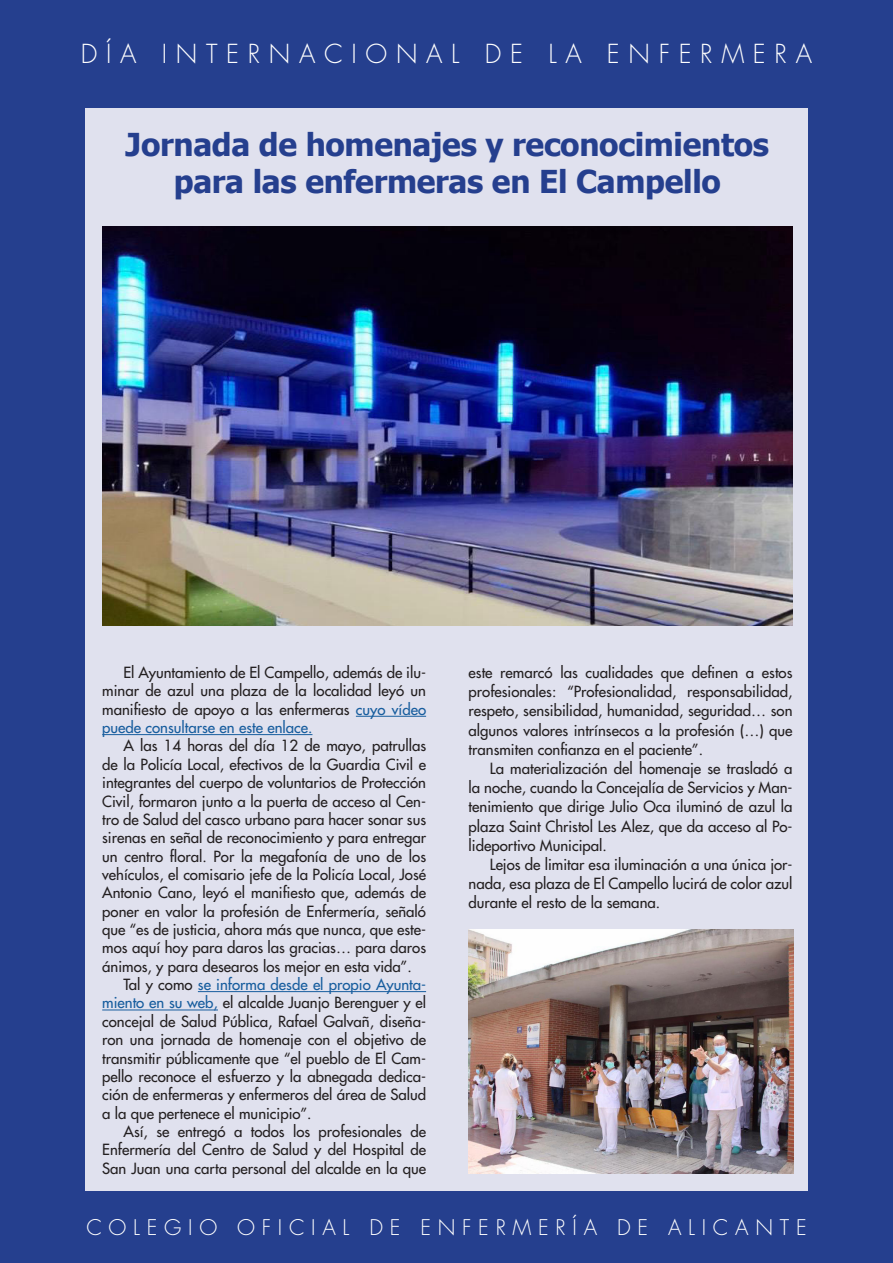
<style>
.page{position:relative;width:893px;height:1263px;background:#253f8e}
.page>*{position:absolute;margin:0;border:0;box-sizing:border-box;transform-origin:0 0}
.t1{font:700 31.5px/37.5px "Tahoma";letter-spacing:-.01em;color:#253f8e;text-align:center}
.t2{font:300 25.5px "Futura";letter-spacing:.34em;color:#fff}
.t3{font:300 21px "Futura";letter-spacing:.32em;color:#fff}
.t4{font:15px/18.3px "Futura";color:#231f20;text-align:justify}
.s1{color:#175d9e}
</style>
<div class="page">
<div style="left:85px;top:108px;width:723px;height:1083px;background:#e0e1ee"></div>
<hr style="left:356px;top:716px;width:70px;height:1px;background:#175d9e">
<hr style="left:102px;top:734px;width:210px;height:1px;background:#175d9e">
<hr style="left:198px;top:991px;width:228px;height:1px;background:#175d9e">
<hr style="left:102px;top:1009px;width:116px;height:1px;background:#175d9e">
<img style="left:102px;top:227px;width:690px;height:398px">
<img style="left:469px;top:930px;width:325px;height:244px">
<p class="t2" style="left:81px;top:39px;width:733px">DÍA INTERNACIONAL DE LA ENFERMERA</p>
<p class="t1" style="left:126px;top:124px;width:645px">Jornada de homenajes y reconocimientos para las enfermeras en El Campello</p>
<p class="t4" style="left:102px;top:663px;width:325px;text-indent:21px">El Ayuntamiento de El Campello, además de ilu&shy;minar de azul una plaza de la localidad leyó un manifiesto de apoyo a las enfermeras <span class="s1">cuyo vídeo puede consultarse en este enlace.</span></p>
<p class="t4" style="left:102px;top:737px;width:325px;text-indent:21px">A las 14 horas del día 12 de mayo, patrullas de la Policía Local, efectivos de la Guardia Civil e integrantes del cuerpo de voluntarios de Protección Civil, formaron junto a la puerta de acceso al Cen&shy;tro de Salud del casco urbano para hacer sonar sus sirenas en señal de reconocimiento y para entregar un centro floral. Por la megafonía de uno de los vehículos, el comisario jefe de la Policía Local, José Antonio Cano, leyó el manifiesto que, además de poner en valor la profesión de Enfermería, señaló que “es de justicia, ahora más que nunca, que este&shy;mos aquí hoy para daros las gracias… para daros ánimos, y para desearos los mejor en esta vida”.</p>
<p class="t4" style="left:102px;top:975px;width:325px;text-indent:21px">Tal y como <span class="s1">se informa desde el propio Ayunta&shy;miento en su web,</span> el alcalde Juanjo Berenguer y el concejal de Salud Pública, Rafael Galvañ, diseña&shy;ron una jornada de homenaje con el objetivo de transmitir públicamente que “el pueblo de El Cam&shy;pello reconoce el esfuerzo y la abnegada dedica&shy;ción de enfermeras y enfermeros del área de Salud a la que pertenece el municipio”.</p>
<p class="t4" style="left:102px;top:1122px;width:325px;text-indent:21px">Así, se entregó a todos los profesionales de Enfermería del Centro de Salud y del Hospital de San Juan una carta personal del alcalde en la que</p>
<p class="t4" style="left:469px;top:663px;width:325px;line-height:19.2px">este remarcó las cualidades que definen a estos profesionales: “Profesionalidad, responsabilidad, respeto, sensibilidad, humanidad, seguridad… son algunos valores intrínsecos a la profesión (…) que transmiten confianza en el paciente”.</p>
<p class="t4" style="left:469px;top:759px;width:325px;line-height:19.2px;text-indent:21px">La materialización del homenaje se trasladó a la noche, cuando la Concejalía de Servicios y Man&shy;tenimiento que dirige Julio Oca iluminó de azul la plaza Saint Christol Les Alez, que da acceso al Po&shy;lideportivo Municipal.</p>
<p class="t4" style="left:469px;top:855px;width:325px;line-height:19.2px;text-indent:21px">Lejos de limitar esa iluminación a una única jor&shy;nada, esa plaza de El Campello lucirá de color azul durante el resto de la semana.</p>
<p class="t3" style="left:86px;top:1214px;width:722px">COLEGIO OFICIAL DE ENFERMERÍA DE ALICANTE</p>
</div>
